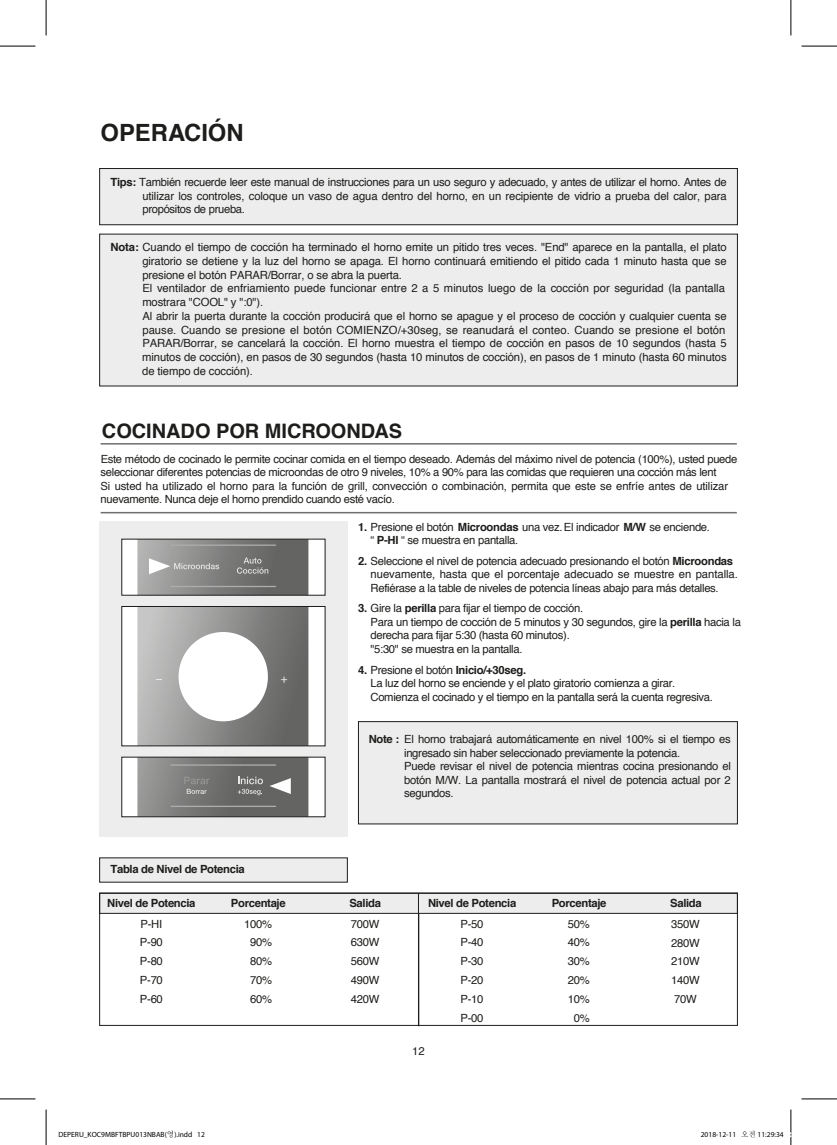
<style>
.page{position:relative;width:837px;height:1145px;background:#fff}
.page>*{position:absolute;margin:0;border:0;box-sizing:border-box;transform-origin:0 0}
.t1{font:700 23.75px "Helvetica";color:#1d1d1b}
.t2{font:700 19.88px "Helvetica";color:#1d1d1b}
.t3{font:11.25px/18.8px "Helvetica";letter-spacing:-.02em;color:#1d1d1b}
.t4{font:700 11.25px "Helvetica";letter-spacing:-.025em;color:#1d1d1b}
.t5{font:7.5px "Gulim";color:#000}
.s1{font-weight:700}
.s2{color:#fff}
.s3{font-family:"Adobe Myungjo Std";font-weight:500}
</style>
<div class="page">
<div style="left:99px;top:521px;width:248px;height:315px;background:#ededed"></div>
<div style="left:122px;top:539px;width:203px;height:56px;background:#fff"></div>
<div style="left:122px;top:606px;width:203px;height:140px;background:#fff"></div>
<svg style="left:137px;top:608px;width:171px;height:136px"></svg>
<div style="left:121px;top:606px;width:204px;height:140px;border:1px solid #1d1d1b"></div>
<svg style="left:137px;top:539px;width:171px;height:56px;background:#858584"></svg>
<div style="left:358px;top:721px;width:379px;height:103px;background:#ededed"></div>
<div style="left:358px;top:721px;width:379px;height:103px;border:1px solid #1d1d1b"></div>
<div style="left:122px;top:757px;width:203px;height:59px;background:#fff"></div>
<div style="left:121px;top:756px;width:204px;height:61px;border:1px solid #1d1d1b"></div>
<svg style="left:137px;top:757px;width:171px;height:59px;background:#797978"></svg>
<hr style="left:418px;top:893px;width:1px;height:133px;background:#1d1d1b">
<hr style="left:0;top:46px;width:35px;height:1px;background:#000">
<hr style="left:801px;top:46px;width:35px;height:1px;background:#000">
<hr style="left:0;top:1098px;width:35px;height:1px;background:#000">
<hr style="left:801px;top:1098px;width:35px;height:1px;background:#000">
<hr style="left:46px;top:0;width:1px;height:35px;background:#000">
<hr style="left:46px;top:1109px;width:1px;height:35px;background:#000">
<hr style="left:790px;top:0;width:1px;height:35px;background:#000">
<hr style="left:790px;top:1109px;width:1px;height:35px;background:#000">
<svg style="left:790px;top:1131px;width:2px;height:7px"></svg>
<div style="left:100px;top:169px;width:636px;height:55px;background:#ededed"></div>
<div style="left:99px;top:168px;width:638px;height:57px;border:1px solid #1d1d1b"></div>
<div style="left:100px;top:234px;width:636px;height:152px;background:#ededed"></div>
<hr style="left:101px;top:443px;width:635px;height:1px;background:#706f6f">
<hr style="left:101px;top:512px;width:635px;height:1px;background:#706f6f">
<div style="left:100px;top:858px;width:247px;height:24px;background:#ededed"></div>
<div style="left:100px;top:893px;width:636px;height:20px;background:#ededed"></div>
<hr style="left:418px;top:893px;width:1px;height:132px;background:#1d1d1b">
<div style="left:99px;top:892px;width:638px;height:133px;border:1px solid #1d1d1b"></div>
<h1 class="t1" style="left:101px;top:113px;width:144px">OPERACIÓN</h1>
<p class="t3" style="left:142px;top:176px;width:585px;line-height:13.5px;text-align:justify;text-indent:-32px"><span class="s1">Tips:</span> También recuerde leer este manual de instrucciones para un uso seguro y adecuado, y antes de utilizar el horno. Antes de utilizar los controles, coloque un vaso de agua dentro del horno, en un recipiente de vidrio a prueba del calor, para propósitos de prueba.</p>
<p class="t3" style="left:142px;top:240px;width:585px;line-height:13.8px;text-indent:-32px"><span class="s1">Nota:</span> Cuando el tiempo de cocción ha terminado el horno emite un pitido tres veces. "End" aparece en la pantalla, el plato giratorio se detiene y la luz del horno se apaga. El horno continuará emitiendo el pitido cada 1 minuto hasta que se presione el botón PARAR/Borrar, o se abra la puerta.<br>El ventilador de enfriamiento puede funcionar entre 2 a 5 minutos luego de la cocción por seguridad (la pantalla mostrara "COOL" y ":0").<br>Al abrir la puerta durante la cocción producirá que el horno se apague y el proceso de cocción y cualquier cuenta se pause. Cuando se presione el botón COMIENZO/+30seg, se reanudará el conteo. Cuando se presione el botón PARAR/Borrar, se cancelará la cocción. El horno muestra el tiempo de cocción en pasos de 10 segundos (hasta 5 minutos de cocción), en pasos de 30 segundos (hasta 10 minutos de cocción), en pasos de 1 minuto (hasta 60 minutos de tiempo de cocción).</p>
<h2 class="t2" style="left:102px;top:415px;width:301px">COCINADO POR MICROONDAS</h2>
<p class="t3" style="left:100px;top:452px;width:638px;line-height:13.5px">Este método de cocinado le permite cocinar comida en el tiempo deseado. Además del máximo nivel de potencia (100%), usted puede seleccionar diferentes potencias de microondas de otro 9 niveles, 10% a 90% para las comidas que requieren una cocción más lent<br>Si usted ha utilizado el horno para la función de grill, convección o combinación, permita que este se enfríe antes de utilizar nuevamente. Nunca deje el horno prendido cuando esté vacío.</p>
<p class="t3" style="left:370px;top:520px;width:341px;line-height:13.5px;text-indent:-12px"><span class="s1">1.</span> Presione el botón <span class="s1">Microondas</span> una vez.El indicador <span class="s1">M/W</span> se enciende. “ <span class="s1">P-HI</span> “ se muestra en pantalla.</p>
<p class="t3" style="left:370px;top:554px;width:369px;line-height:13.5px;text-indent:-12px"><span class="s1">2.</span> Seleccione el nivel de potencia adecuado presionando el botón <span class="s1">Microondas </span>nuevamente, hasta que el porcentaje adecuado se muestre en pantalla.<br>Refiérase a la table de niveles de potencia líneas abajo para más detalles.</p>
<p class="t3" style="left:370px;top:602px;width:372px;line-height:13.5px;text-indent:-12px"><span class="s1">3.</span> Gire la <span class="s1">perilla</span> para fijar el tiempo de cocción.<br>Para un tiempo de cocción de 5 minutos y 30 segundos, gire la <span class="s1">perilla</span> hacia la derecha para fijar 5:30 (hasta 60 minutos).<br>"5:30" se muestra en la pantalla.</p>
<p class="t3" style="left:370px;top:663px;width:344px;line-height:13.5px;text-indent:-12px"><span class="s1">4.</span> Presione el botón <span class="s1">Inicio/+30seg.<br></span>La luz del horno se enciende y el plato giratorio comienza a girar.<br>Comienza el cocinado y el tiempo en la pantalla será la cuenta regresiva.</p>
<p class="t3" style="left:404px;top:732px;width:328px;line-height:13.5px;text-indent:-35px"><span class="s1">Note :</span> El horno trabajará automáticamente en nivel 100% si el tiempo es ingresado sin haber seleccionado previamente la potencia.<br>Puede revisar el nivel de potencia mientras cocina presionando el botón M/W. La pantalla mostrará el nivel de potencia actual por 2 segundos.</p>
<p class="t4" style="left:110px;top:859px;width:136px">Tabla de Nivel de Potencia</p>
<p class="t4" style="left:107px;top:894px;width:90px">Nivel de Potencia</p>
<p class="t4" style="left:231px;top:894px;width:56px">Porcentaje</p>
<p class="t4" style="left:349px;top:894px;width:33px">Salida</p>
<p class="t4" style="left:428px;top:894px;width:90px">Nivel de Potencia</p>
<p class="t4" style="left:551px;top:894px;width:56px">Porcentaje</p>
<p class="t4" style="left:670px;top:894px;width:33px">Salida</p>
<p class="t3" style="left:140px;top:914px;width:24px;text-align:justify">P-HI P-90<br>P-80<br>P-70<br>P-60</p>
<p class="t3" style="left:244px;top:914px;width:29px;text-align:justify">100% <span class="s2">9</span>90% <span class="s2">9</span>80% <span class="s2">9</span>70% <span class="s2">9</span>60%</p>
<p class="t3" style="left:350px;top:914px;width:30px;text-align:justify">700W 630W 560W 490W 420W</p>
<p class="t3" style="left:460px;top:914px;width:24px;text-align:justify">P-50<br>P-40<br>P-30<br>P-20<br>P-10<br>P-00</p>
<p class="t3" style="left:567px;top:914px;width:23px;text-align:justify">50% 40% 30% 20% 10% <span class="s2">9</span>0%</p>
<p class="t3" style="left:671px;top:914px;width:30px;text-align:justify">350W 280W 210W 140W 70W</p>
<p class="t3" style="left:412px;top:1042px;width:14px">12</p>
<p class="t5" style="left:59px;top:1130px;width:148px">DEPERU_KOC9MBFTBPU013NBAB(<span class="s3">영</span>).indd 12</p>
<p class="t5" style="left:700px;top:1130px;width:84px">2018-12-11 <span class="s3">오전</span> 11:29:34</p>
</div>
